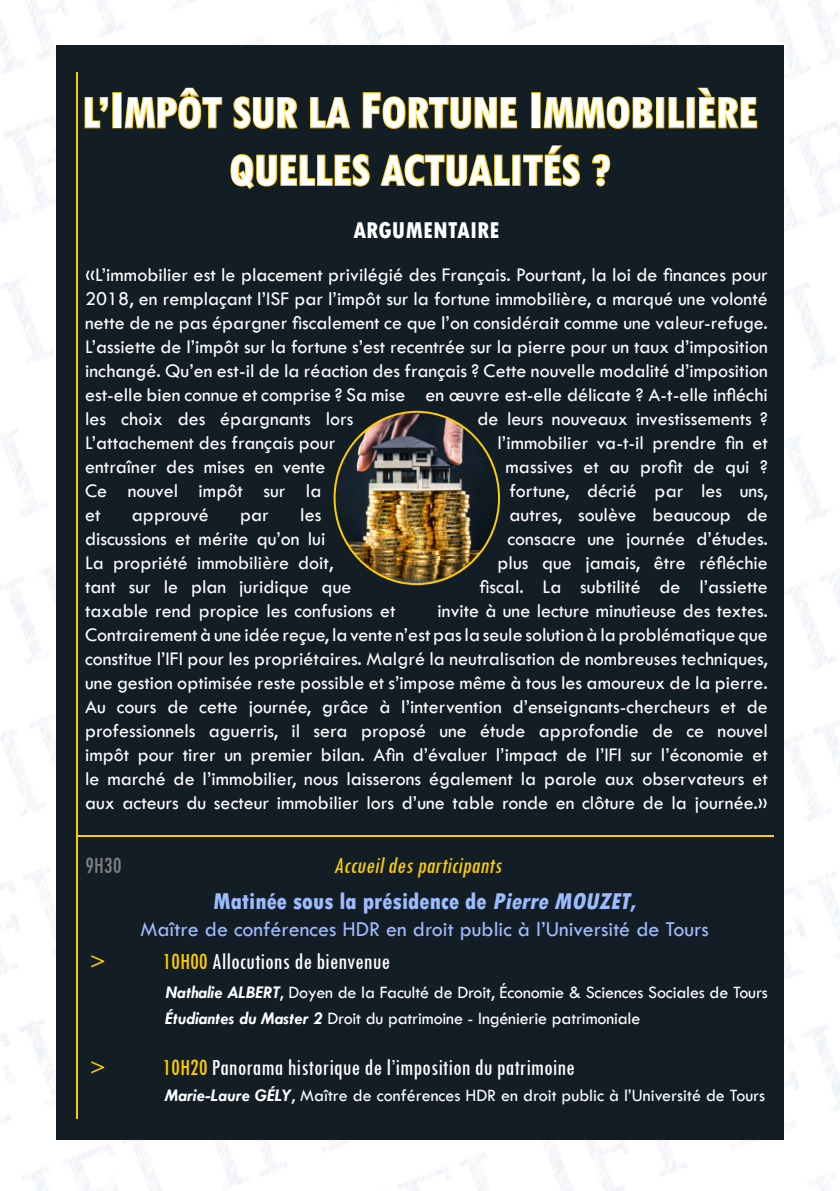
<style>
.page{position:relative;width:840px;height:1191px;background:#fff}
.page>*{position:absolute;margin:0;border:0;box-sizing:border-box;transform-origin:0 0}
.t1{font:700 condensed 48px "Tw Cen";color:#fff}
.t2{font:condensed 24px "Tw Cen";color:#fff}
.t3{font:800 condensed 24px "Tw Cen";color:#9ebcfd}
.t4{font:italic condensed 24px "Tw Cen";color:#fdcd01}
.t5{font:800 condensed 24px "Tw Cen";color:#fff}
.t6{font:condensed 24px "Tw Cen";color:#808080}
.t7{font:22px "Tw Cen";color:#9ebcfd}
.t8{font:20px/24px "Tw Cen";color:#fff;text-align:justify}
.t9{font:18px "Tw Cen";letter-spacing:-.01em;color:#fff}
.s1{font-size:56px}
.s2{font-style:italic}
.s3{font-weight:700;color:#fdcd01}
.s4{color:#fdcd01}
.s5{font-weight:700;font-style:italic}
</style>
<div class="page">
<img style="left:0;top:0;width:839px;height:1191px">
<div style="left:56px;top:45px;width:727px;height:1094px;background:#131d26"></div>
<svg style="left:84px;top:97px;width:25px;height:32px"></svg>
<div style="left:112px;top:92px;width:10px;height:36px;border:2px solid #fdcd01"></div>
<svg style="left:123px;top:34px;width:100px;height:95px"></svg>
<div style="left:655px;top:97px;width:9px;height:31px;border:2px solid #fdcd01"></div>
<svg style="left:668px;top:97px;width:16px;height:32px"></svg>
<div style="left:686px;top:97px;width:8px;height:31px;border:2px solid #fdcd01"></div>
<svg style="left:694px;top:87px;width:63px;height:42px"></svg>
<svg style="left:229px;top:34px;width:424px;height:156px"></svg>
<hr style="left:78px;top:835px;width:695px;height:2px;background:#fdcd01">
<hr style="left:76px;top:72px;width:2px;height:1047px;background:#fdcd01">
<img style="left:336px;top:412px;width:162px;height:172px">
<p class="t1" style="left:82px;top:83px;width:676px">L’<span class="s1">I</span>MPÔT SUR LA <span class="s1">F</span>ORTUNE <span class="s1">I</span>MMOBILIÈRE</p>
<p class="t1" style="left:229px;top:141px;width:383px">QUELLES ACTUALITÉS ?</p>
<p class="t5" style="left:353px;top:216px;width:147px">ARGUMENTAIRE</p>
<p class="t8" style="left:85px;top:262px;width:684px">«L’immobilier est le placement privilégié des Français. Pourtant, la loi de finances pour 2018, en remplaçant l’ISF par l’impôt sur la fortune immobilière, a marqué une volonté nette de ne pas épargner fiscalement ce que l’on considérait comme une valeur-refuge.<br>L’assiette de l’impôt sur la fortune s’est recentrée sur la pierre pour un taux d’imposition inchangé. Qu’en est-il de la réaction des français ? Cette nouvelle modalité d’imposition est-elle bien connue et comprise ? Sa mise en œuvre est-elle délicate ? A-t-elle infléchi les choix des épargnants lors</p>
<p class="t8" style="left:477px;top:406px;width:292px">de leurs nouveaux investissements ?</p>
<p class="t8" style="left:85px;top:430px;width:252px">L’attachement des français pour</p>
<p class="t8" style="left:497px;top:430px;width:272px">l’immobilier va-t-il prendre fin et</p>
<p class="t8" style="left:85px;top:454px;width:242px">entraîner des mises en vente</p>
<p class="t8" style="left:505px;top:454px;width:264px">massives et au profit de qui ?</p>
<p class="t8" style="left:85px;top:478px;width:238px">Ce nouvel impôt sur la</p>
<p class="t8" style="left:509px;top:478px;width:260px">fortune, décrié par les uns,</p>
<p class="t8" style="left:85px;top:502px;width:17px">et</p>
<p class="t8" style="left:132px;top:502px;width:78px">approuvé</p>
<p class="t8" style="left:240px;top:502px;width:30px">par</p>
<p class="t8" style="left:300px;top:502px;width:23px">les</p>
<p class="t8" style="left:509px;top:502px;width:260px">autres, soulève beaucoup de</p>
<p class="t8" style="left:85px;top:526px;width:241px">discussions et mérite qu’on lui</p>
<p class="t8" style="left:507px;top:526px;width:262px">consacre une journée d’études.</p>
<p class="t8" style="left:85px;top:550px;width:250px">La propriété immobilière doit,</p>
<p class="t8" style="left:497px;top:550px;width:271px">plus que jamais, être réfléchie</p>
<p class="t8" style="left:85px;top:574px;width:268px">tant sur le plan juridique que</p>
<p class="t8" style="left:479px;top:574px;width:289px">fiscal. La subtilité de l’assiette</p>
<p class="t8" style="left:85px;top:598px;width:311px">taxable rend propice les confusions et</p>
<p class="t8" style="left:85px;top:598px;width:684px;text-indent:352px">invite à une lecture minutieuse des textes.<br>Contrairement à une idée reçue, la vente n’est pas la seule solution à la problématique que constitue l’IFI pour les propriétaires. Malgré la neutralisation de nombreuses techniques, une gestion optimisée reste possible et s’impose même à tous les amoureux de la pierre.</p>
<p class="t8" style="left:85px;top:694px;width:684px">Au cours de cette journée, grâce à l’intervention d’enseignants-chercheurs et de professionnels aguerris, il sera proposé une étude approfondie de ce nouvel impôt pour tirer un premier bilan. Afin d’évaluer l’impact de l’IFI sur l’économie et le marché de l’immobilier, nous laisserons également la parole aux observateurs et aux acteurs du secteur immobilier lors d’une table ronde en clôture de la journée.»</p>
<p class="t6" style="left:85px;top:851px;width:38px">9H30</p>
<p class="t4" style="left:333px;top:851px;width:174px">Accueildesparticipants</p>
<p class="t3" style="left:213px;top:887px;width:424px">Matinée sous la présidence de <span class="s2">Pierre MOUZET</span>,</p>
<p class="t7" style="left:140px;top:915px;width:569px">Maître de conférences HDR en droit public à l’Université de Tours</p>
<p class="t2" style="left:90px;top:947px;width:301px"><span class="s3">&gt;</span> <span class="s4">10H00</span> Allocutions de bienvenue</p>
<p class="t9" style="left:166px;top:981px;width:603px"><span class="s5">Nathalie ALBERT</span>, Doyen de la Faculté de Droit, Économie &amp; Sciences Sociales de Tours</p>
<p class="t9" style="left:165px;top:1007px;width:476px"><span class="s5">Étudiantes du Master 2</span> Droit du patrimoine - Ingénierie patrimoniale</p>
<p class="t2" style="left:90px;top:1052px;width:486px"><span class="s3">&gt;</span> <span class="s4">10H20</span> Panorama historique de l’imposition du patrimoine</p>
<p class="t9" style="left:165px;top:1084px;width:601px"><span class="s5">Marie-Laure GÉLY</span>, Maître de conférences HDR en droit public à l’Université de Tours</p>
</div>
